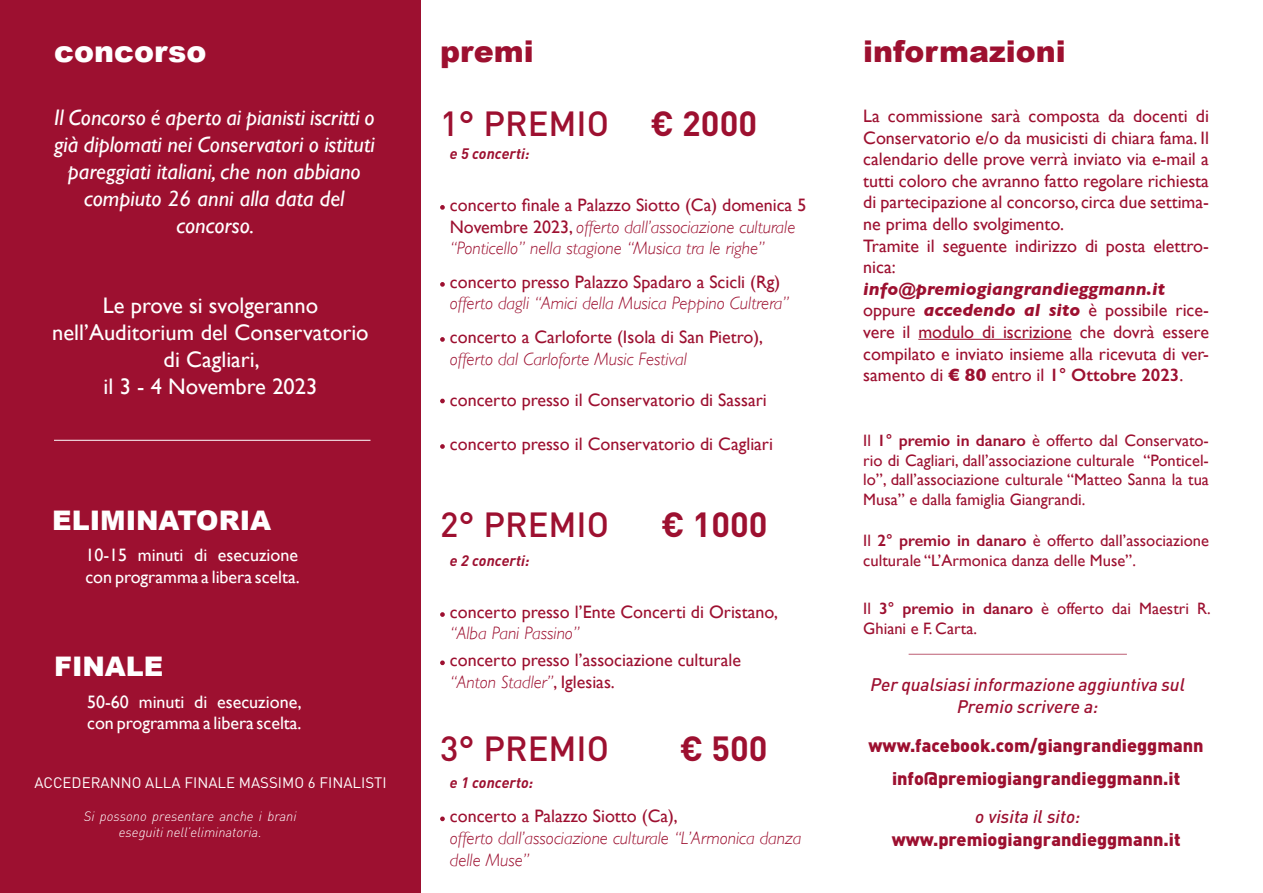
<style>
.page{position:relative;width:1263px;height:893px;background:#fff}
.page>*{position:absolute;margin:0;border:0;box-sizing:border-box;transform-origin:0 0}
.t1{font:500 34.5px "FFDIN Pro";color:#9d1030}
.t2{font:700 34.5px "FFDIN Pro";color:#9d1030}
.t3{font:900 30px "Arial";color:#9d1030}
.t4{font:900 30px "Arial";color:#fff}
.t5{font:900 27px "Arial";color:#fff}
.t6{font:italic 22.5px/27px "Gill Sans";color:#fff}
.t7{font:22.5px/27px "Gill Sans";color:#fff;text-align:center}
.t8{font:18px/21.6px "Gill Sans";color:#9d1030;text-align:justify}
.t9{font:italic 300 18px/21.6px "Gill Sans";color:#9d1030}
.t10{font:18px/21.6px "Gill Sans";color:#fff}
.t11{font:900 18px "FFDIN Pro";color:#9d1030}
.t12{font:italic 500 18px/21.6px "FFDIN Pro";color:#9d1030;text-align:center}
.t13{font:italic 700 18px "Gill Sans";color:#9d1030}
.t14{font:16.5px/19.8px "Gill Sans";color:#9d1030}
.t15{font:15px "FFDIN Pro";color:#fff}
.t16{font:italic 700 15px "FFDIN Pro";color:#9d1030}
.t17{font:italic 300 13.5px/16.2px "FFDIN Pro";color:#fff;text-align:center}
.s1{font-weight:400;font-style:normal}
.s2{font-weight:300;font-style:italic}
.s3{font-weight:700;font-style:italic}
.s4{font-weight:700}
.s5{font-weight:600}
</style>
<div class="page">
<div style="left:0;top:0;width:421px;height:893px;background:#9d1030"></div>
<hr style="left:918px;top:339px;width:154px;height:1px;background:#9d1030">
<svg style="left:440px;top:205px;width:5px;height:5px"></svg>
<svg style="left:440px;top:282px;width:5px;height:5px"></svg>
<svg style="left:440px;top:337px;width:5px;height:5px"></svg>
<svg style="left:440px;top:612px;width:5px;height:5px"></svg>
<svg style="left:440px;top:816px;width:5px;height:5px"></svg>
<svg style="left:440px;top:444px;width:5px;height:5px"></svg>
<svg style="left:440px;top:660px;width:5px;height:5px"></svg>
<svg style="left:440px;top:399px;width:5px;height:4px"></svg>
<hr style="left:909px;top:654px;width:218px;height:1px;background:#9d1030">
<hr style="left:54px;top:440px;width:316px;height:1px;background:#fff">
<p class="t4" style="left:54px;top:29px;width:154px">concorso</p>
<p class="t3" style="left:440px;top:29px;width:95px">premi</p>
<p class="t3" style="left:863px;top:29px;width:204px">informazioni</p>
<p class="t6" style="left:54px;top:104px;width:322px">Il Concorso é aperto ai pianisti iscritti o già diplomati nei Conservatori o istituti</p>
<p class="t6" style="left:68px;top:158px;width:294px">pareggiati italiani, che non abbiano</p>
<p class="t6" style="left:84px;top:185px;width:262px">compiuto 26 anni alla data del</p>
<p class="t6" style="left:176px;top:212px;width:80px">concorso.</p>
<p class="t7" style="left:103px;top:292px;width:217px">Le prove si svolgeranno</p>
<p class="t7" style="left:52px;top:319px;width:318px">nell’Auditorium del Conservatorio di Cagliari,</p>
<p class="t7" style="left:104px;top:373px;width:215px">il 3 - 4 Novembre 2023</p>
<p class="t1" style="left:440px;top:95px;width:170px">1° PREMIO</p>
<p class="t16" style="left:450px;top:142px;width:81px">e 5 concerti:</p>
<p class="t2" style="left:651px;top:95px;width:108px">€ 2000</p>
<p class="t8" style="left:450px;top:194px;width:358px">concerto finale a Palazzo Siotto (Ca) domenica 5</p>
<p class="t9" style="left:450px;top:216px;width:347px"><span class="s1">Novembre 2023,</span> offerto dall’associazione culturale “Ponticello” nella stagione “Musica tra le righe”</p>
<p class="t8" style="left:450px;top:271px;width:332px">concerto presso Palazzo Spadaro a Scicli (Rg)</p>
<p class="t9" style="left:450px;top:293px;width:341px">offerto dagli “Amici della Musica Peppino Cultrera”</p>
<p class="t8" style="left:450px;top:326px;width:315px">concerto a Carloforte (Isola di San Pietro), <span class="s2">offerto dal Carloforte Music Festival</span></p>
<p class="t8" style="left:450px;top:389px;width:318px">concerto presso il Conservatorio di Sassari</p>
<p class="t8" style="left:863px;top:105px;width:347px">La commissione sarà composta da docenti di Conservatorio e/o da musicisti di chiara fama. Il calendario delle prove verrà inviato via e-mail a tutti coloro che avranno fatto regolare richiesta di partecipazione al concorso, circa due settima&shy;ne prima dello svolgimento.</p>
<p class="t8" style="left:863px;top:234px;width:347px">Tramite il seguente indirizzo di posta elettro&shy;nica:</p>
<p class="t13" style="left:863px;top:278px;width:303px">info@premiogiangrandieggmann.it</p>
<p class="t8" style="left:863px;top:299px;width:347px">oppure <span class="s3">accedendo al sito</span> è possibile rice&shy;vere il modulo di iscrizione che dovrà essere compilato e inviato insieme alla ricevuta di ver&shy;samento di <span class="s4">€ 80</span> entro il <span class="s5">1° Ottobre 2023</span>.</p>
<p class="t5" style="left:52px;top:501px;width:220px">ELIMINATORIA</p>
<p class="t10" style="left:85px;top:544px;width:216px">10-15 minuti di esecuzione con programma a libera scelta.</p>
<p class="t8" style="left:450px;top:433px;width:325px">concerto presso il Conservatorio di Cagliari</p>
<p class="t1" style="left:440px;top:497px;width:170px">2° PREMIO</p>
<p class="t2" style="left:661px;top:496px;width:108px">€ 1000</p>
<p class="t16" style="left:450px;top:548px;width:81px">e 2 concerti:</p>
<p class="t8" style="left:450px;top:601px;width:329px">concerto presso l’Ente Concerti di Oristano,</p>
<p class="t9" style="left:450px;top:623px;width:131px">“Alba Pani Passino”</p>
<p class="t14" style="left:863px;top:430px;width:347px;text-align:justify">Il <span class="s5">1° premio in danaro</span> è offerto dal Conservato&shy;rio di Cagliari, dall’associazione culturale “Ponticel&shy;lo”, dall’associazione culturale “Matteo Sanna la tua Musa” e dalla famiglia Giangrandi.</p>
<p class="t14" style="left:863px;top:530px;width:347px">Il <span class="s5">2° premio in danaro</span> è offerto dall’associazione culturale “L’Armonica danza delle Muse”.</p>
<p class="t14" style="left:863px;top:599px;width:349px">Il <span class="s5">3° premio in danaro</span> è offerto dai Maestri R.<br>Ghiani e F. Carta.</p>
<p class="t5" style="left:54px;top:647px;width:111px">FINALE</p>
<p class="t10" style="left:87px;top:690px;width:216px">50-60 minuti di esecuzione, con programma a libera scelta.</p>
<p class="t8" style="left:450px;top:649px;width:293px">concerto presso l’associazione culturale</p>
<p class="t9" style="left:450px;top:671px;width:166px">“Anton Stadler”<span class="s1">, Iglesias.</span></p>
<p class="t1" style="left:440px;top:721px;width:170px">3° PREMIO</p>
<p class="t2" style="left:680px;top:720px;width:89px">€ 500</p>
<p class="t12" style="left:870px;top:672px;width:316px">Per qualsiasi informazione aggiuntiva sul<br>Premio scrivere a:</p>
<p class="t11" style="left:868px;top:730px;width:336px">www.facebook.com/giangrandieggmann</p>
<p class="t15" style="left:34px;top:770px;width:354px">ACCEDERANNO ALLA FINALE MASSIMO 6 FINALISTI</p>
<p class="t17" style="left:84px;top:807px;width:214px">Si possono presentare anche i brani eseguiti nell’eliminatoria.</p>
<p class="t16" style="left:450px;top:770px;width:85px">e 1 concerto:</p>
<p class="t8" style="left:450px;top:805px;width:229px">concerto a Palazzo Siotto (Ca),</p>
<p class="t9" style="left:450px;top:827px;width:353px">offerto dall’associazione culturale “L’Armonica danza delle Muse”</p>
<p class="t11" style="left:892px;top:763px;width:290px">info@premiogiangrandieggmann.it</p>
<p class="t12" style="left:975px;top:804px;width:107px">o visita il sito:</p>
<p class="t11" style="left:892px;top:824px;width:290px">www.premiogiangrandieggmann.it</p>
</div>
